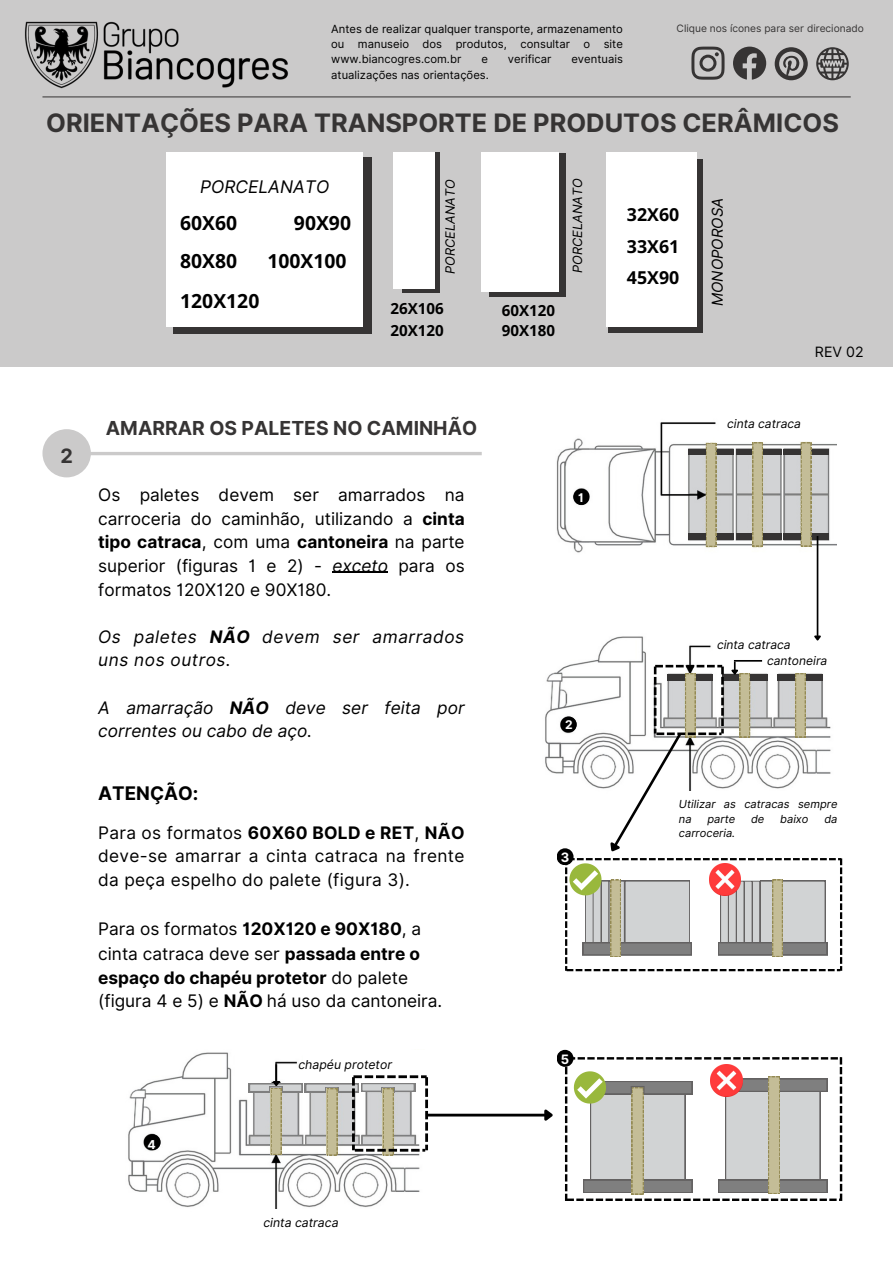
<style>
.page{position:relative;width:893px;height:1263px;background:#fff}
.page>*{position:absolute;margin:0;border:0;box-sizing:border-box;transform-origin:0 0}
.t1{font:700 25.35px "Inter";color:#363434}
.t2{font:700 19.8px "Inter";color:#363434}
.t3{font:700 19.35px "Open Sans";color:#000}
.t4{font:700 19.27px "Inter";color:#363434}
.t5{font:700 18.75px "Inter";color:#000}
.t6{font:700 17.77px/31.5px "Open Sans";color:#000;text-align:justify}
.t7{font:italic 17.4px "Inter";color:#000}
.t8{font:17.25px/23.6px "Inter";color:#000;text-align:justify}
.t9{font:italic 17.25px/23.6px "Inter";color:#000}
.t10{font:italic 17.25px/23.6px "Inter";letter-spacing:.03em;color:#000}
.t11{font:700 15.15px/21.9px "Open Sans";color:#000}
.t12{font:italic 15px "Inter";color:#000}
.t13{font:14.25px "Inter";color:#000}
.t14{font:700 12.98px "Inter";color:#fff}
.t15{font:italic 12.75px "Inter";color:#000}
.t16{font:italic 12.23px "Inter";color:#000}
.t17{font:700 12.23px "Inter";color:#fff}
.t18{font:italic 12px/15.8px "Inter";color:#000}
.t19{font:700 12px "Inter";color:#fff}
.t20{font:11.25px/15.1px "Inter";color:#000;text-align:justify}
.t21{font:italic 11.1px/14.6px "Inter";color:#000}
.t22{font:10.2px "Inter";color:#363434}
.s1{font-weight:700}
.s2{font-style:italic}
</style>
<div class="page">
<hr style="left:332px;top:571px;width:56px;height:2px;background:#000">
<hr style="left:81px;top:452px;width:401px;height:3px;background:#cbcaca">
<svg style="left:42px;top:429px;width:49px;height:48px;fill:#cbcaca"></svg>
<img style="left:128px;top:1052px;width:292px;height:156px">
<div style="left:145px;top:1134px;width:16px;height:16px;background:#000"></div>
<div style="left:248px;top:1083px;width:55px;height:9px;background:#d1d3d4"></div>
<div style="left:247px;top:1081px;width:58px;height:13px;border:3px solid #7f7f7f"></div>
<div style="left:305px;top:1083px;width:54px;height:9px;background:#d1d3d4"></div>
<div style="left:303px;top:1081px;width:58px;height:13px;border:3px solid #7f7f7f"></div>
<div style="left:303px;top:1050px;width:162px;height:32px;background:#fff"></div>
<div style="left:268px;top:1085px;width:16px;height:8px;border:2px solid #7f7f7f"></div>
<svg style="left:270px;top:1064px;width:13px;height:92px"></svg>
<div style="left:324px;top:1085px;width:16px;height:8px;border:2px solid #7f7f7f"></div>
<svg style="left:325px;top:1087px;width:13px;height:69px"></svg>
<img style="left:556px;top:422px;width:281px;height:132px">
<div style="left:573px;top:489px;width:16px;height:16px;background:#000"></div>
<div style="left:719px;top:409px;width:159px;height:31px;background:#fff"></div>
<div style="left:688px;top:534px;width:46px;height:6px;background:#363434"></div>
<div style="left:735px;top:534px;width:46px;height:6px;background:#363434"></div>
<div style="left:783px;top:534px;width:46px;height:6px;background:#363434"></div>
<div style="left:688px;top:449px;width:46px;height:6px;background:#363434"></div>
<svg style="left:704px;top:442px;width:13px;height:106px"></svg>
<div style="left:735px;top:449px;width:46px;height:6px;background:#363434"></div>
<svg style="left:751px;top:441px;width:13px;height:106px"></svg>
<div style="left:783px;top:449px;width:46px;height:6px;background:#363434"></div>
<svg style="left:799px;top:441px;width:13px;height:106px"></svg>
<svg style="left:557px;top:848px;width:8px;height:17px"></svg>
<img style="left:545px;top:636px;width:166px;height:138px">
<div style="left:561px;top:717px;width:16px;height:15px;background:#000"></div>
<hr style="left:734px;top:660px;width:28px;height:2px;background:#000">
<hr style="left:816px;top:536px;width:2px;height:100px;background:#000">
<svg style="left:814px;top:634px;width:7px;height:7px"></svg>
<svg style="left:565px;top:662px;width:277px;height:309px"></svg>
<svg style="left:557px;top:1050px;width:16px;height:17px"></svg>
<hr style="left:426px;top:1114px;width:119px;height:2px;background:#000">
<svg style="left:542px;top:1109px;width:11px;height:12px"></svg>
<svg style="left:352px;top:1075px;width:76px;height:81px"></svg>
<svg style="left:565px;top:1057px;width:277px;height:144px"></svg>
<div style="left:0;top:0;width:893px;height:367px;background:#cbcaca"></div>
<img style="left:24px;top:21px;width:279px;height:76px">
<div style="left:608px;top:159px;width:94px;height:173px;background:#363434"></div>
<div style="left:607px;top:152px;width:90px;height:175px;background:#fff"></div>
<div style="left:174px;top:157px;width:198px;height:177px;background:#363434"></div>
<div style="left:166px;top:153px;width:197px;height:174px;background:#fff"></div>
<div style="left:402px;top:153px;width:37px;height:140px;background:#363434"></div>
<div style="left:393px;top:153px;width:42px;height:136px;background:#fff"></div>
<div style="left:489px;top:153px;width:76px;height:143px;background:#363434"></div>
<div style="left:481px;top:153px;width:78px;height:139px;background:#fff"></div>
<hr style="left:42px;top:97px;width:808px;height:1px;background:#363434">
<svg style="left:691px;top:47px;width:33px;height:33px"></svg>
<svg style="left:733px;top:47px;width:33px;height:33px"></svg>
<svg style="left:774px;top:47px;width:34px;height:33px"></svg>
<svg style="left:816px;top:47px;width:32px;height:33px"></svg>
<p class="t20" style="left:331px;top:21px;width:293px">Antes de realizar qualquer transporte, armazenamento ou manuseio dos produtos, consultar o site www.biancogres.com.br</p>
<p class="t20" style="left:481px;top:52px;width:8px">e</p>
<p class="t20" style="left:508px;top:52px;width:45px">verificar</p>
<p class="t20" style="left:571px;top:52px;width:53px">eventuais</p>
<p class="t20" style="left:331px;top:67px;width:159px">atualizações nas orientações.</p>
<p class="t22" style="left:676px;top:23px;width:189px">Clique nos ícones para ser direcionado</p>
<h1 class="t1" style="left:46px;top:108px;width:794px">ORIENTAÇÕES PARA TRANSPORTE DE PRODUTOS CERÂMICOS</h1>
<p class="t2" style="left:60px;top:444px;width:14px">2</p>
<p class="t7" style="left:200px;top:176px;width:131px">PORCELANATO</p>
<p class="t3" style="left:180px;top:209px;width:59px">60X60</p>
<p class="t3" style="left:294px;top:209px;width:59px">90X90</p>
<p class="t3" style="left:180px;top:247px;width:59px">80X80</p>
<p class="t3" style="left:267px;top:247px;width:81px">100X100</p>
<p class="t3" style="left:180px;top:287px;width:81px">120X120</p>
<p class="t15" style="left:443px;top:274px;width:96px;rotate:-90deg">PORCELANATO</p>
<p class="t15" style="left:570px;top:273px;width:96px;rotate:-90deg">PORCELANATO</p>
<p class="t12" style="left:641px;top:295px;width:111px;rotate:-90deg">MONOPOROSA</p>
<p class="t12" style="left:708px;top:306px;width:111px;rotate:-90deg">MONOPOROSA</p>
<p class="t6" style="left:627px;top:198px;width:54px">32X60<br>33X61<br>45X90</p>
<p class="t11" style="left:390px;top:297px;width:55px">26X106<br>20X120</p>
<p class="t11" style="left:502px;top:300px;width:55px;line-height:19.6px">60X120<br>90X180</p>
<p class="t13" style="left:815px;top:343px;width:50px">REV 02</p>
<p class="t4" style="left:106px;top:417px;width:373px">AMARRAR OS PALETES NO CAMINHÃO</p>
<p class="t18" style="left:727px;top:416px;width:75px">cinta catraca</p>
<p class="t8" style="left:98px;top:483px;width:368px">Os paletes devem ser amarrados na carroceria do caminhão, utilizando a <span class="s1">cinta tipo catraca</span>, com uma <span class="s1">cantoneira</span> na parte superior (figuras 1 e 2) - <span class="s2">exceto</span> para os formatos 120X120 e 90X180.</p>
<p class="t10" style="left:98px;top:625px;width:367px">Os paletes <span class="s1">NÃO</span> devem ser amarrados uns nos outros.</p>
<p class="t9" style="left:98px;top:696px;width:368px">A amarração <span class="s1">NÃO</span> deve ser feita por correntes ou cabo de aço.</p>
<p class="t5" style="left:98px;top:782px;width:102px">ATENÇÃO:</p>
<p class="t8" style="left:98px;top:820px;width:368px">Para os formatos <span class="s1">60X60 BOLD e RET</span>, <span class="s1">NÃO </span>deve-se amarrar a cinta catraca na frente da peça espelho do palete (figura 3).</p>
<p class="t8" style="left:98px;top:916px;width:324px;line-height:25.3px">Para os formatos <span class="s1">120X120 e 90X180</span>, a cinta catraca deve ser <span class="s1">passada entre o</span></p>
<p class="t8" style="left:98px;top:966px;width:345px;line-height:23.1px"><span class="s1">espaço do chapéu protetor</span> do palete (figura 4 e 5) e <span class="s1">NÃO</span> há uso da cantoneira.</p>
<p class="t16" style="left:298px;top:1057px;width:95px">chapéu protetor</p>
<p class="t19" style="left:578px;top:490px;width:7px">1</p>
<p class="t19" style="left:565px;top:718px;width:9px">2</p>
<p class="t14" style="left:561px;top:850px;width:10px">3</p>
<p class="t14" style="left:561px;top:1051px;width:10px">5</p>
<p class="t18" style="left:767px;top:637px;width:62px;text-indent:-50px">cinta catraca cantoneira</p>
<p class="t21" style="left:679px;top:796px;width:160px">Utilizar as catracas sempre na</p>
<p class="t21" style="left:707px;top:811px;width:29px">parte</p>
<p class="t21" style="left:751px;top:811px;width:15px">de</p>
<p class="t21" style="left:780px;top:811px;width:30px">baixo</p>
<p class="t21" style="left:824px;top:811px;width:15px">da</p>
<p class="t21" style="left:679px;top:826px;width:58px">carroceria.</p>
<p class="t17" style="left:147px;top:1137px;width:10px">4</p>
<p class="t16" style="left:263px;top:1215px;width:77px">cinta catraca</p>
</div>
